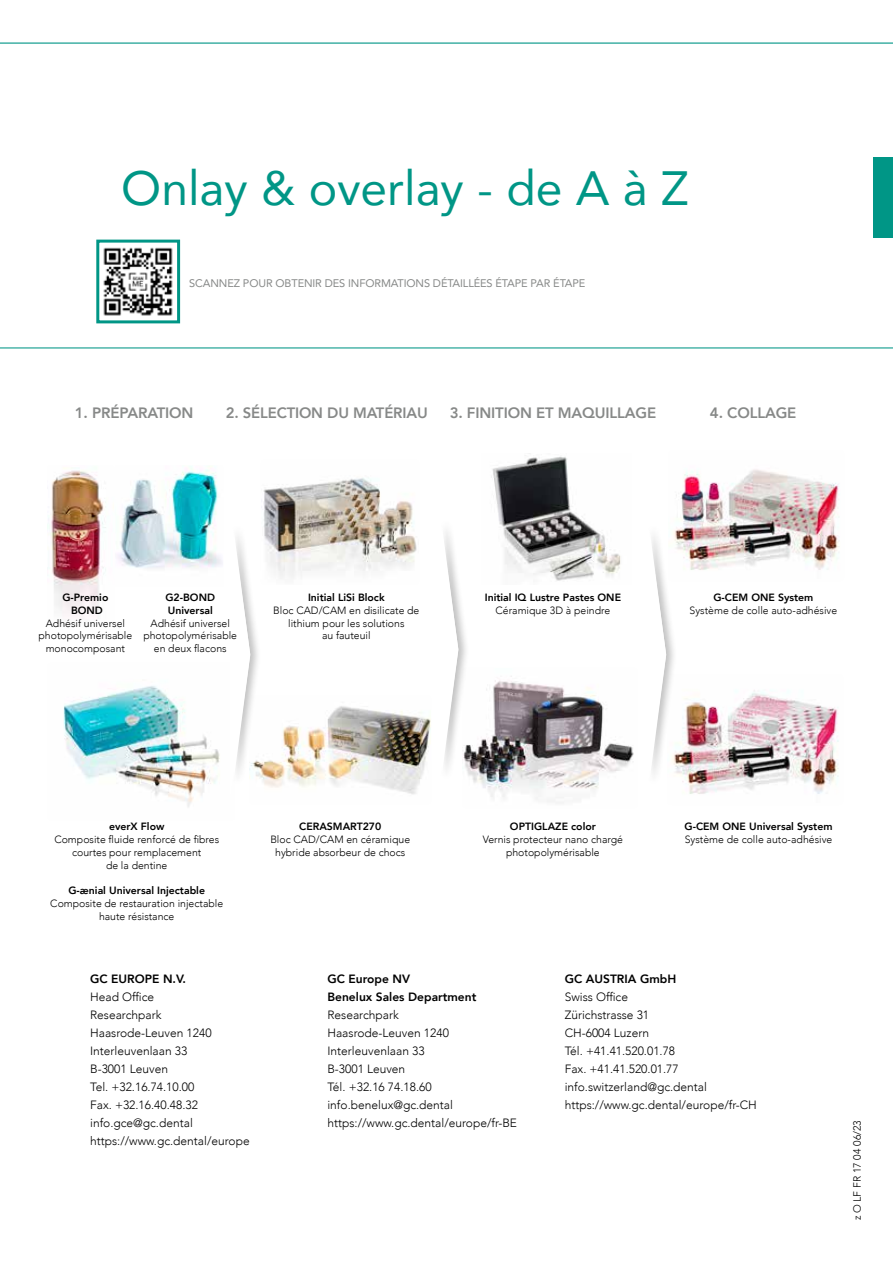
<style>
.page{position:relative;width:893px;height:1263px;background:#fff}
.page>*{position:absolute;margin:0;border:0;box-sizing:border-box;transform-origin:0 0}
.t1{font:48px "Avenir";color:#009686}
.t2{font:800 15px "Avenir";letter-spacing:-.01em;color:#878988}
.t3{font:300 12px/18px "Avenir";color:#000}
.t4{font:800 12px/18px "Avenir";color:#000}
.t5{font:10.95px "Avenir";letter-spacing:-.01em;color:#878988}
.t6{font:300 10.5px/12.8px "Avenir";color:#000;text-align:center}
.t7{font:800 10.5px/12.8px "Avenir";color:#000}
</style>
<div class="page">
<hr style="left:0;top:347px;width:893px;height:1px;background:#009686">
<div style="left:874px;top:157px;width:19px;height:81px;background:#009686"></div>
<img style="left:491px;top:455px;width:130px;height:126px">
<img style="left:676px;top:469px;width:164px;height:101px">
<img style="left:117px;top:466px;width:106px;height:103px">
<img style="left:261px;top:477px;width:156px;height:102px">
<img style="left:469px;top:676px;width:165px;height:127px">
<img style="left:63px;top:686px;width:157px;height:121px">
<img style="left:261px;top:706px;width:170px;height:88px">
<img style="left:47px;top:468px;width:59px;height:146px">
<img style="left:677px;top:690px;width:162px;height:104px">
<div style="left:439px;top:517px;width:30px;height:266px;background:#000;opacity:.25"></div>
<svg style="left:439px;top:517px;width:19px;height:266px"></svg>
<div style="left:231px;top:522px;width:30px;height:266px;background:#000;opacity:.25"></div>
<svg style="left:231px;top:522px;width:19px;height:266px"></svg>
<div style="left:646px;top:522px;width:31px;height:266px;background:#000;opacity:.25"></div>
<svg style="left:646px;top:522px;width:20px;height:266px"></svg>
<svg style="left:0;top:42px;width:893px;height:2px;background:#6fc3ba"></svg>
<img style="left:103px;top:247px;width:70px;height:69px">
<div style="left:96px;top:240px;width:84px;height:83px;border:3px solid #009686"></div>
<h1 class="t1" style="left:121px;top:150px;width:569px">Onlay &amp; overlay - de A à Z</h1>
<p class="t5" style="left:189px;top:274px;width:398px">SCANNEZ POUR OBTENIR DES INFORMATIONS DÉTAILLÉES ÉTAPE PAR ÉTAPE</p>
<h2 class="t2" style="left:75px;top:401px;width:120px">1. PRÉPARATION</h2>
<h2 class="t2" style="left:226px;top:401px;width:203px">2. SÉLECTION DU MATÉRIAU</h2>
<h2 class="t2" style="left:450px;top:401px;width:208px">3. FINITION ET MAQUILLAGE</h2>
<h2 class="t2" style="left:710px;top:401px;width:88px">4. COLLAGE</h2>
<p class="t7" style="left:62px;top:591px;width:48px;text-align:center">G-Premio<br>BOND</p>
<p class="t6" style="left:39px;top:616px;width:95px">Adhésif universel photopolymérisable monocomposant</p>
<p class="t7" style="left:165px;top:591px;width:51px">G2-BOND<br>Universal</p>
<p class="t6" style="left:143px;top:616px;width:95px">Adhésif universel photopolymérisable en deux flacons</p>
<p class="t7" style="left:308px;top:591px;width:78px">Initial LiSi Block</p>
<p class="t6" style="left:273px;top:604px;width:148px">Bloc CAD/CAM en disilicate de lithium pour les solutions<br>au fauteuil</p>
<p class="t7" style="left:485px;top:591px;width:138px">Initial IQ Lustre Pastes ONE</p>
<p class="t6" style="left:495px;top:604px;width:116px">Céramique 3D à peindre</p>
<p class="t7" style="left:713px;top:591px;width:101px">G-CEM ONE System</p>
<p class="t6" style="left:690px;top:604px;width:149px">Système de colle auto-adhésive</p>
<p class="t7" style="left:109px;top:820px;width:57px">everX Flow</p>
<p class="t6" style="left:54px;top:833px;width:166px">Composite fluide renforcé de fibres courtes pour remplacement<br>de la dentine</p>
<p class="t7" style="left:68px;top:884px;width:138px">G-ænial Universal Injectable</p>
<p class="t6" style="left:50px;top:897px;width:174px">Composite de restauration injectable haute résistance</p>
<p class="t4" style="left:90px;top:969px;width:97px">GC EUROPE N.V.</p>
<p class="t3" style="left:90px;top:987px;width:161px">Head Office<br>Researchpark<br>Haasrode-Leuven 1240<br>Interleuvenlaan 33<br>B-3001 Leuven<br>Tel. +32.16.74.10.00<br>Fax. +32.16.40.48.32 info.gce@gc.dental https://www.gc.dental/europe</p>
<p class="t7" style="left:299px;top:820px;width:84px">CERASMART270</p>
<p class="t6" style="left:270px;top:833px;width:141px">Bloc CAD/CAM en céramique hybride absorbeur de chocs</p>
<p class="t7" style="left:510px;top:820px;width:87px">OPTIGLAZE color</p>
<p class="t6" style="left:483px;top:833px;width:142px">Vernis protecteur nano chargé photopolymérisable</p>
<p class="t7" style="left:684px;top:820px;width:149px">G-CEM ONE Universal System</p>
<p class="t6" style="left:685px;top:833px;width:149px">Système de colle auto-adhésive</p>
<p class="t4" style="left:327px;top:969px;width:150px">GC Europe NV<br>Benelux Sales Department</p>
<p class="t3" style="left:327px;top:1005px;width:191px">Researchpark<br>Haasrode-Leuven 1240<br>Interleuvenlaan 33<br>B-3001 Leuven<br>Tél. +32.16 74.18.60 info.benelux@gc.dental https://www.gc.dental/europe/fr-BE</p>
<p class="t4" style="left:565px;top:969px;width:113px">GC AUSTRIA GmbH</p>
<p class="t3" style="left:565px;top:987px;width:194px">Swiss Office<br>Zürichstrasse 31<br>CH-6004 Luzern<br>Tél. +41.41.520.01.78<br>Fax. +41.41.520.01.77 info.switzerland@gc.dental https://www.gc.dental/europe/fr-CH</p>
<p class="t6" style="left:851px;top:1220px;width:102px;rotate:-90deg">z O LF FR 17 04 06/23</p>
</div>
